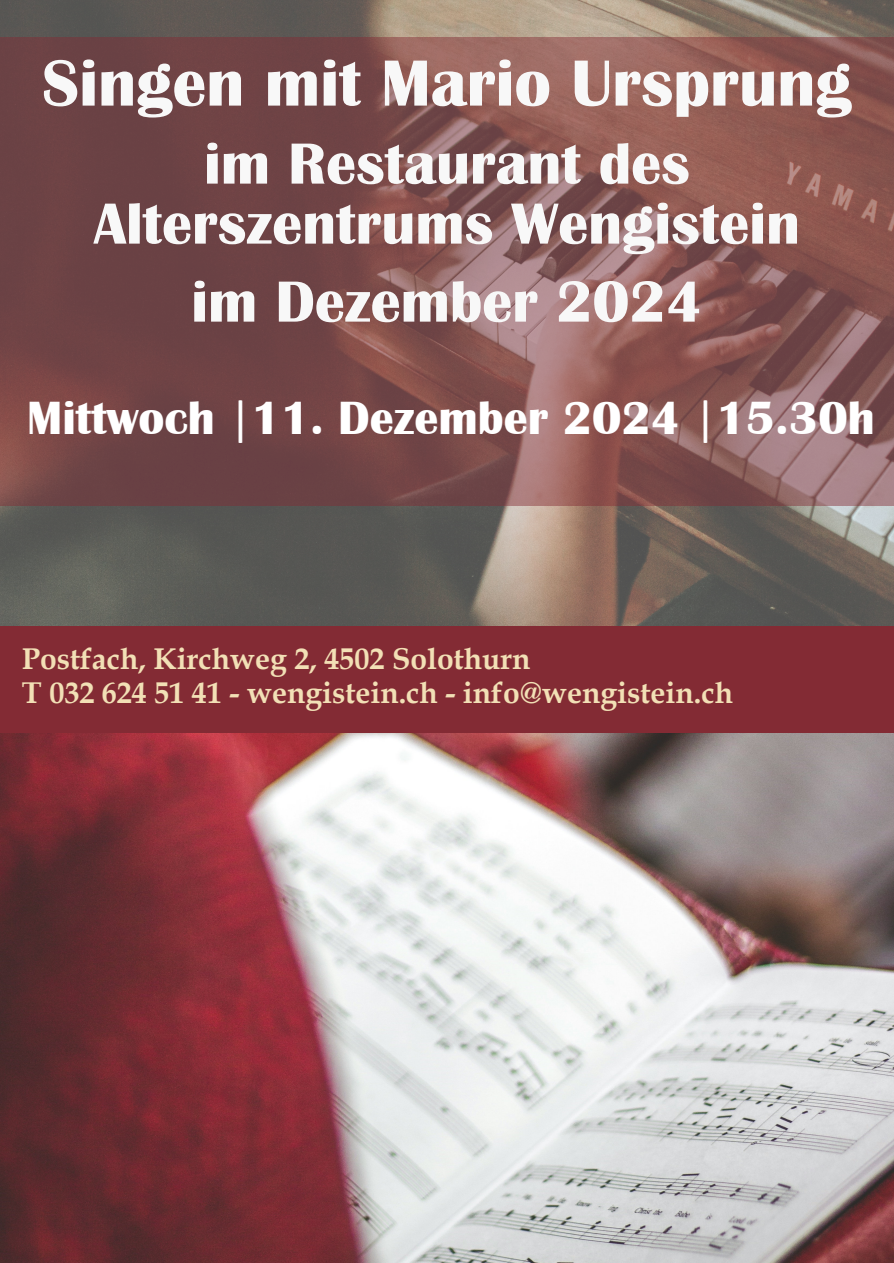
<style>
.page{position:relative;width:894px;height:1263px;background:#fff}
.page>*{position:absolute;margin:0;border:0;box-sizing:border-box;transform-origin:0 0}
.t1{font:700 67.5px "Britannic";color:#f8f8f8}
.t2{font:700 60px/60px "Britannic";color:#f8f8f8;text-align:center}
.t3{font:700 48px "Britannic";color:#fff}
.t4{font:700 30px/34.5px "Book Antiqua";color:#f2e0b6}
.s1{font-family:"Calibri";font-weight:400}
</style>
<div class="page">
<img style="left:0;top:0;width:893px;height:626px">
<div style="left:0;top:37px;width:893px;height:469px;background:#832b34;opacity:.46"></div>
<div style="left:0;top:626px;width:893px;height:107px;background:#832b34"></div>
<img style="left:0;top:733px;width:893px;height:530px">
<h1 class="t1" style="left:42px;top:60px;width:810px">Singen mit Mario Ursprung</h1>
<h2 class="t2" style="left:94px;top:138px;width:707px">im Restaurant des<br>Alterszentrums Wengistein</h2>
<h2 class="t2" style="left:191px;top:276px;width:512px">im Dezember 2024</h2>
<h3 class="t3" style="left:27px;top:402px;width:848px">Mittwoch <span class="s1">|</span>11. Dezember 2024 <span class="s1">|</span>15.30h</h3>
<p class="t4" style="left:22px;top:645px;width:712px">Postfach, Kirchweg 2, 4502 Solothurn<br>T 032 624 51 41 - wengistein.ch - info@wengistein.ch</p>
</div>
